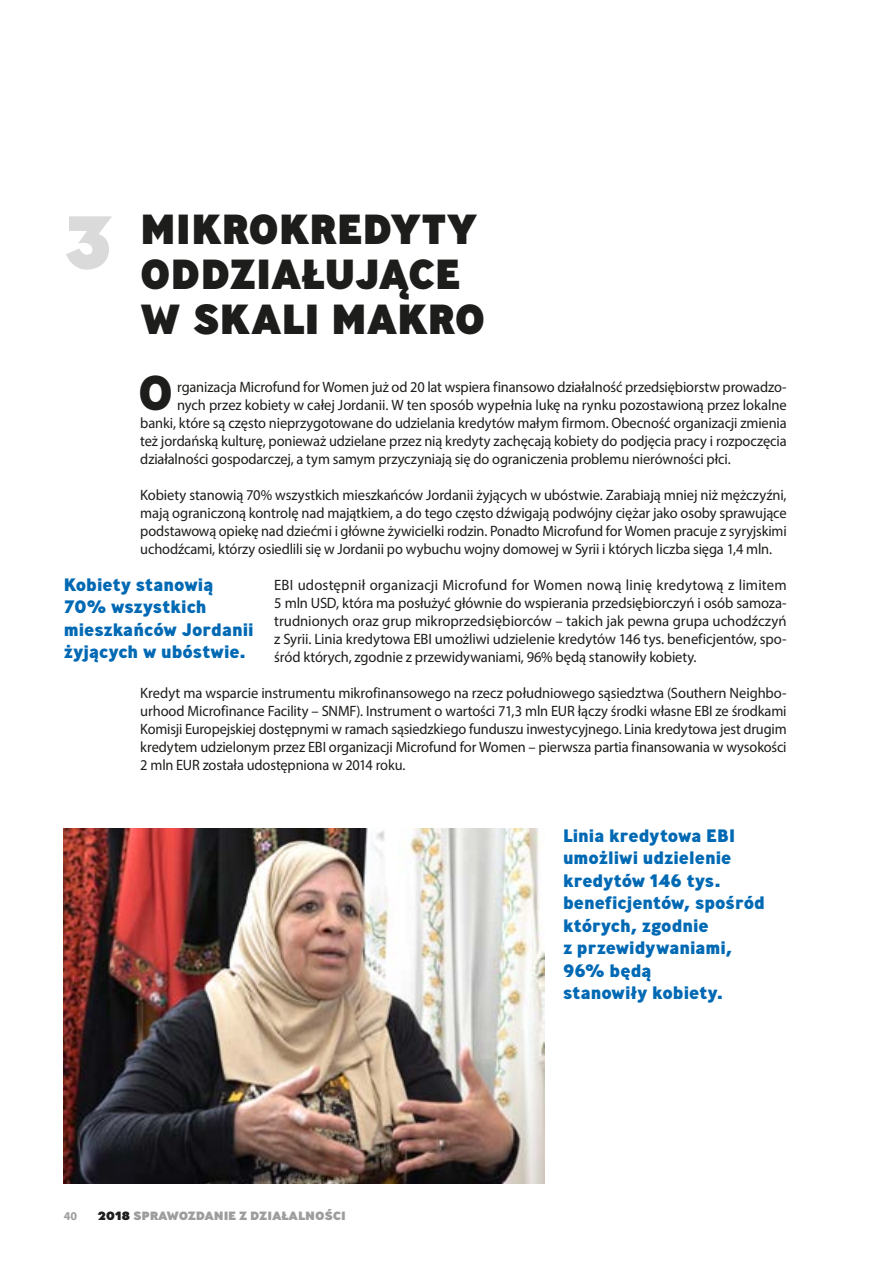
<style>
.page{position:relative;width:893px;height:1263px;background:#fff}
.page>*{position:absolute;margin:0;border:0;box-sizing:border-box;transform-origin:0 0}
.t1{font:800 75px "Ministry";color:#dadada}
.t2{font:800 48.9px "Ministry";color:#1d1d1b}
.t3{font:800 42px/45px "Ministry";letter-spacing:-.005em;color:#1d1d1b}
.t4{font:800 18px/22.5px "Ministry";color:#0069b4}
.t5{font:15px/18px "Myriad Pro";letter-spacing:-.01em;color:#1d1d1b;text-align:justify}
.t6{font:15px "Myriad Pro";letter-spacing:-.01em;color:#1d1d1b;scale:.96 1}
.t7{font:800 12px "Ministry";letter-spacing:-.01em;color:#9d9d9d;scale:1.09 1}
.t8{font:700 12px "Myriad Pro";color:#9d9d9d}
.s1{color:#1d1d1b}
</style>
<div class="page">
<img style="left:64px;top:828px;width:480px;height:356px">
<h1 class="t1" style="left:64px;top:192px;width:53px">3</h1>
<h3 class="t3" style="left:140px;top:206px;width:346px">MIKROKREDYTY<br>ODDZIAŁUJĄCE<br>W SKALI MAKRO</h3>
<h2 class="t2" style="left:138px;top:360px;width:37px">O</h2>
<p class="t6" style="left:177px;top:377px;width:636px">rganizacja Microfund for Women już od 20 lat wspiera finansowo działalność przedsiębiorstw prowadzo-</p>
<p class="t5" style="left:177px;top:395px;width:611px">nych przez kobiety w całej Jordanii. W ten sposób wypełnia lukę na rynku pozostawioną przez lokalne</p>
<p class="t6" style="left:140px;top:413px;width:675px">banki, które są często nieprzygotowane do udzielania kredytów małym firmom. Obecność organizacji zmienia</p>
<p class="t6" style="left:140px;top:431px;width:675px">też jordańską kulturę, ponieważ udzielane przez nią kredyty zachęcają kobiety do podjęcia pracy i rozpoczęcia</p>
<p class="t6" style="left:140px;top:449px;width:616px">działalności gospodarczej, a tym samym przyczyniają się do ograniczenia problemu nierówności płci.</p>
<p class="t5" style="left:140px;top:485px;width:648px">Kobiety stanowią 70% wszystkich mieszkańców Jordanii żyjących w ubóstwie. Zarabiają mniej niż mężczyźni, mają ograniczoną kontrolę nad majątkiem, a do tego często dźwigają podwójny ciężar jako osoby sprawujące podstawową opiekę nad dziećmi i główne żywicielki rodzin. Ponadto Microfund for Women pracuje z syryjskimi uchodźcami, którzy osiedlili się w Jordanii po wybuchu wojny domowej w Syrii i których liczba sięga 1,4 mln.</p>
<p class="t5" style="left:274px;top:575px;width:514px">EBI udostępnił organizacji Microfund for Women nową linię kredytową z limitem 5 mln USD, która ma posłużyć głównie do wspierania przedsiębiorczyń i osób samoza&shy;trudnionych oraz grup mikroprzedsiębiorców – takich jak pewna grupa uchodźczyń z Syrii. Linia kredytowa EBI umożliwi udzielenie kredytów 146 tys. beneficjentów, spo&shy;śród których, zgodnie z przewidywaniami, 96% będą stanowiły kobiety.</p>
<p class="t5" style="left:140px;top:683px;width:648px">Kredyt ma wsparcie instrumentu mikrofinansowego na rzecz południowego sąsiedztwa (Southern Neighbo&shy;urhood Microfinance Facility – SNMF). Instrument o wartości 71,3 mln EUR łączy środki własne EBI ze środkami Komisji Europejskiej dostępnymi w ramach sąsiedzkiego funduszu inwestycyjnego. Linia kredytowa jest drugim kredytem udzielonym przez EBI organizacji Microfund for Women – pierwsza partia finansowania w wysokości 2 mln EUR została udostępniona w 2014 roku.</p>
<p class="t4" style="left:64px;top:573px;width:191px">Kobiety stanowią<br>70% wszystkich mieszkańców Jordanii żyjących w ubóstwie.</p>
<p class="t8" style="left:64px;top:1208px;width:15px">40</p>
<p class="t7" style="left:98px;top:1208px;width:229px"><span class="s1">2018</span> SPRAWOZDANIE Z DZIAŁALNOŚCI</p>
<p class="t4" style="left:563px;top:823px;width:204px">Linia kredytowa EBI umożliwi udzielenie kredytów 146 tys. beneficjentów, spośród których, zgodnie<br>z przewidywaniami,<br>96% będą<br>stanowiły kobiety.</p>
</div>
